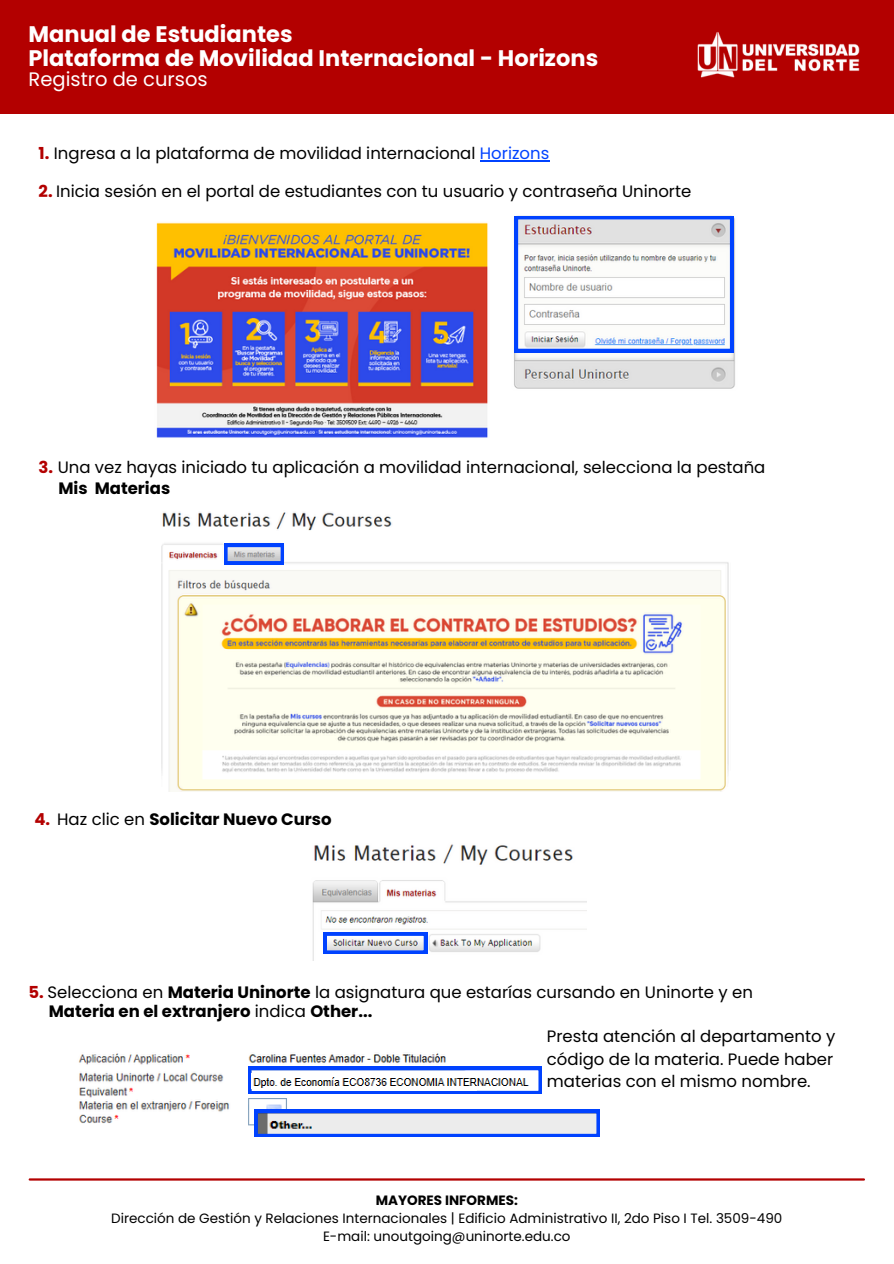
<style>
.page{position:relative;width:894px;height:1264px;background:#fff}
.page>*{position:absolute;margin:0;border:0;box-sizing:border-box;transform-origin:0 0}
.t1{font:700 22.5px/23.7px "Poppins";color:#fff}
.t2{font:19.5px "Poppins";color:#fff}
.t3{font:16.5px/22.5px "Poppins";color:#000}
.t4{font:700 16.5px "Poppins";color:#000}
.t5{font:13.5px "Poppins";color:#000}
.t6{font:700 13.5px "Poppins";color:#000}
.s1{font-weight:700;color:#b30000}
.s2{color:#0042ff}
.s3{color:#b30000}
.s4{font-weight:400}
.s5{font-weight:700}
</style>
<div class="page">
<img style="left:156px;top:215px;width:579px;height:223px">
<svg style="left:514px;top:216px;width:219px;height:136px"></svg>
<div style="left:0;top:0;width:893px;height:114px;background:#b30000"></div>
<img style="left:697px;top:32px;width:163px;height:46px">
<hr style="left:479px;top:160px;width:61px;height:1px;background:#0042ff">
<img style="left:312px;top:844px;width:274px;height:116px">
<svg style="left:323px;top:932px;width:104px;height:21px"></svg>
<img style="left:161px;top:512px;width:568px;height:280px">
<svg style="left:224px;top:544px;width:60px;height:20px"></svg>
<hr style="left:30px;top:1178px;width:833px;height:2px;background:#b30000">
<img style="left:78px;top:1053px;width:394px;height:70px">
<img style="left:248px;top:1098px;width:352px;height:39px">
<svg style="left:248px;top:1066px;width:293px;height:27px"></svg>
<svg style="left:254px;top:1109px;width:345px;height:27px;background:#a8b9e8"></svg>
<div style="left:252px;top:1070px;width:224px;height:20px;background:#fff"></div>
<img style="left:253px;top:1073px;width:279px;height:15px">
<h3 class="t1" style="left:29px;top:23px;width:571px">Manual de Estudiantes<br>Plataforma de Movilidad Internacional - Horizons</h3>
<h3 class="t2" style="left:29px;top:66px;width:181px">Registro de cursos</h3>
<h1 class="t3" style="left:39px;top:142px;width:512px"><span class="s1">1.</span> Ingresa a la plataforma de movilidad internacional <span class="s2">Horizons</span></h1>
<p class="t3" style="left:39px;top:180px;width:654px"><span class="s1">2.</span> Inicia sesión en el portal de estudiantes con tu usuario y contraseña Uninorte</p>
<h3 class="t3" style="left:39px;top:456px;width:728px"><span class="s1">3.</span> Una vez hayas iniciado tu aplicación a movilidad internacional, selecciona la pestaña</h3>
<p class="t4" style="left:58px;top:477px;width:113px">Mis Materias</p>
<h3 class="t4" style="left:34px;top:807px;width:299px"><span class="s3">4.</span> <span class="s4">Haz clic en</span> Solicitar Nuevo Curso</h3>
<h3 class="t3" style="left:29px;top:980px;width:725px"><span class="s1">5.</span> Selecciona en <span class="s5">Materia Uninorte</span> la asignatura que estarías cursando en Uninorte y en</h3>
<p class="t4" style="left:49px;top:999px;width:325px">Materia en el extranjero <span class="s4">indica</span> Other...</p>
<h3 class="t3" style="left:546px;top:1025px;width:290px">Presta atención al departamento y código de la materia. Puede haber materias con el mismo nombre.</h3>
<h3 class="t6" style="left:375px;top:1190px;width:144px">MAYORES INFORMES:</h3>
<h2 class="t5" style="left:111px;top:1208px;width:672px">Dirección de Gestión y Relaciones Internacionales | Edificio Administrativo II, 2do Piso I Tel. 3509-490</h2>
<p class="t5" style="left:323px;top:1226px;width:249px">E-mail: unoutgoing@uninorte.edu.co</p>
</div>
